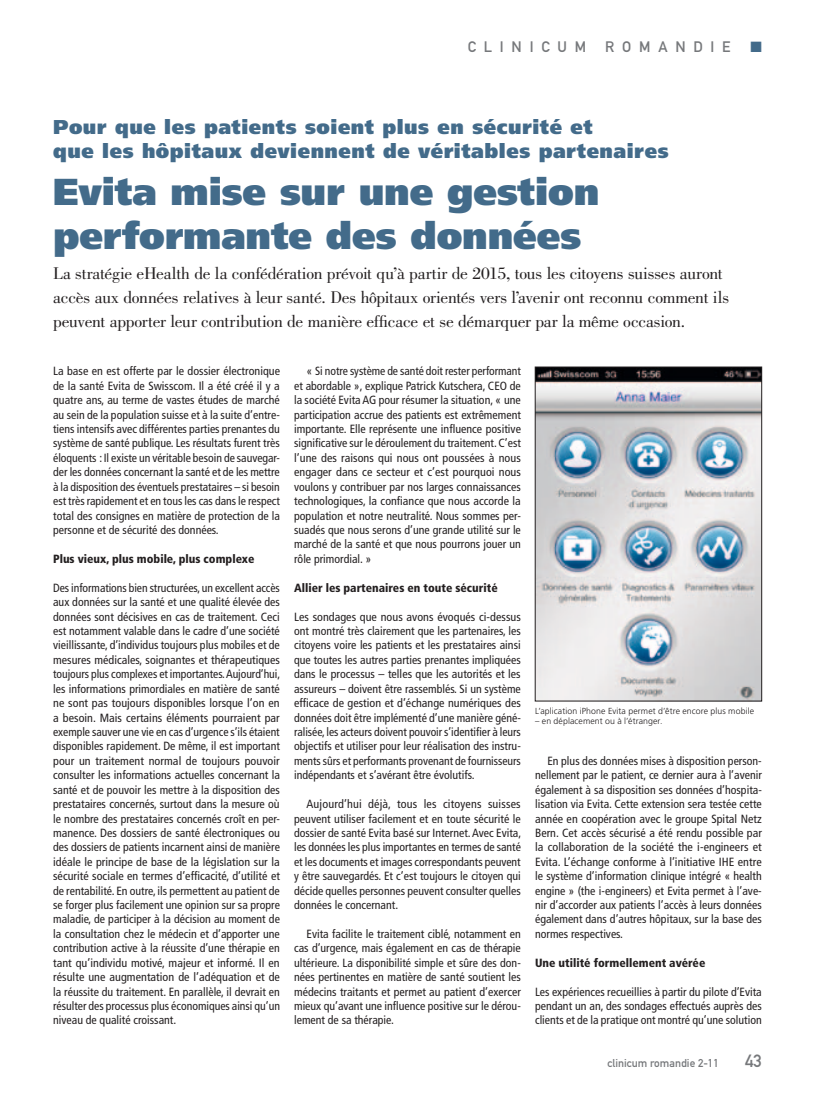
<style>
.page{position:relative;width:815px;height:1099px;background:#fff}
.page>*{position:absolute;margin:0;border:0;box-sizing:border-box;transform-origin:0 0}
.t1{font:900 37.5px/43.8px "Frutiger LT Std";letter-spacing:-.005em;color:#436b8a}
.t2{font:900 20px/23.8px "Frutiger LT Std";letter-spacing:.03em;color:#436b8a}
.t3{font:17.5px/23.8px "Bodoni Std";letter-spacing:-.015em;color:#231f20}
.t4{font:17.5px "DIN Mittelschrift Std";color:#76787b}
.t5{font:15px "DIN Mittelschrift Std";letter-spacing:.52em;color:#76787b}
.t6{font:15px "Zapf Dingbats ITC";color:#436b8a}
.t7{font:condensed 11.88px/14.4px "Frutiger LT Std";color:#231f20;text-align:justify}
.t8{font:900 condensed 11.88px "Frutiger LT Std";color:#231f20}
.t9{font:11.25px "DIN Mittelschrift Std";color:#76787b}
.t10{font:300 8.75px "Frutiger LT Std";letter-spacing:.01em;color:#231f20}
</style>
<div class="page">
<img style="left:537px;top:369px;width:223px;height:330px">
<div style="left:535px;top:367px;width:227px;height:334px;border:1px solid #231f20"></div>
<p class="t5" style="left:468px;top:38px;width:120px">clinicum</p>
<p class="t5" style="left:605px;top:38px;width:127px">romandie</p>
<p class="t6" style="left:750px;top:40px;width:13px">■</p>
<h2 class="t2" style="left:53px;top:115px;width:617px">Pour que les patients soient plus en sécurité et<br>que les hôpitaux deviennent de véritables partenaires</h2>
<h1 class="t1" style="left:53px;top:170px;width:548px">Evita mise sur une gestion performante des données</h1>
<p class="t3" style="left:53px;top:261px;width:678px">La stratégie eHealth de la confédération prévoit qu’à partir de 2015, tous les citoyens suisses auront accès aux données relatives à leur santé. Des hôpitaux orientés vers l’avenir ont reconnu comment ils peuvent apporter leur contribution de manière efficace et se démarquer par la même occasion.</p>
<p class="t7" style="left:53px;top:364px;width:228px">La base en est offerte par le dossier électronique de la santé Evita de Swisscom. Il a été créé il y a quatre ans, au terme de vastes études de marché au sein de la population suisse et à la suite d’entre&shy;tiens intensifs avec différentes parties prenantes du système de santé publique. Les résultats furent très éloquents : Il existe un véritable besoin de sauvegar&shy;der les données concernant la santé et de les mettre à la disposition des éventuels prestataires – si besoin est très rapidement et en tous les cas dans le respect total des consignes en matière de protection de la personne et de sécurité des données.</p>
<p class="t8" style="left:53px;top:551px;width:203px">Plus vieux, plus mobile, plus complexe</p>
<p class="t7" style="left:53px;top:580px;width:229px">Des informations bien structurées, un excellent accès aux données sur la santé et une qualité élevée des données sont décisives en cas de traitement. Ceci est notamment valable dans le cadre d’une société vieillissante, d’individus toujours plus mobiles et de mesures médicales, soignantes et thérapeutiques toujours plus complexes et importantes. Aujourd’hui, les informations primordiales en matière de santé ne sont pas toujours disponibles lorsque l’on en a besoin. Mais certains éléments pourraient par exemple sauver une vie en cas d’urgence s’ils étaient disponibles rapidement. De même, il est important pour un traitement normal de toujours pouvoir consulter les informations actuelles concernant la santé et de pouvoir les mettre à la disposition des prestataires concernés, surtout dans la mesure où le nombre des prestataires concernés croît en per&shy;manence. Des dossiers de santé électroniques ou des dossiers de patients incarnent ainsi de manière idéale le principe de base de la législation sur la sécurité sociale en termes d’efficacité, d’utilité et de rentabilité. En outre, ils permettent au patient de se forger plus facilement une opinion sur sa propre maladie, de participer à la décision au moment de la consultation chez le médecin et d’apporter une contribution active à la réussite d’une thérapie en tant qu’individu motivé, majeur et informé. Il en résulte une augmentation de l’adéquation et de la réussite du traitement. En parallèle, il devrait en résulter des processus plus économiques ainsi qu’un niveau de qualité croissant.</p>
<p class="t7" style="left:294px;top:364px;width:228px;text-indent:12px">« Si notre système de santé doit rester performant et abordable », explique Patrick Kutschera, CEO de la société Evita AG pour résumer la situation, « une participation accrue des patients est extrêmement importante. Elle représente une influence positive significative sur le déroulement du traitement. C’est l’une des raisons qui nous ont poussées à nous engager dans ce secteur et c’est pourquoi nous voulons y contribuer par nos larges connaissances technologiques, la confiance que nous accorde la population et notre neutralité. Nous sommes per&shy;suadés que nous serons d’une grande utilité sur le marché de la santé et que nous pourrons jouer un rôle primordial. »</p>
<p class="t8" style="left:294px;top:580px;width:205px">Allier les partenaires en toute sécurité</p>
<p class="t7" style="left:294px;top:609px;width:228px">Les sondages que nous avons évoqués ci-dessus ont montré très clairement que les partenaires, les citoyens voire les patients et les prestataires ainsi que toutes les autres parties prenantes impliquées dans le processus – telles que les autorités et les assureurs – doivent être rassemblés. Si un système efficace de gestion et d’échange numériques des données doit être implémenté d’une manière géné&shy;ralisée, les acteurs doivent pouvoir s’identifier à leurs objectifs et utiliser pour leur réalisation des instru&shy;ments sûrs et performants provenant de fournisseurs indépendants et s’avérant être évolutifs.</p>
<p class="t7" style="left:294px;top:796px;width:229px;text-indent:12px">Aujourd’hui déjà, tous les citoyens suisses peuvent utiliser facilement et en toute sécurité le dossier de santé Evita basé sur Internet. Avec Evita, les données les plus importantes en termes de santé et les documents et images correspondants peuvent y être sauvegardés. Et c’est toujours le citoyen qui décide quelles personnes peuvent consulter quelles données le concernant.</p>
<p class="t7" style="left:294px;top:926px;width:228px;text-indent:12px">Evita facilite le traitement ciblé, notamment en cas d’urgence, mais également en cas de thérapie ultérieure. La disponibilité simple et sûre des don&shy;nées pertinentes en matière de santé soutient les médecins traitants et permet au patient d’exercer mieux qu’avant une influence positive sur le dérou&shy;lement de sa thérapie.</p>
<p class="t10" style="left:535px;top:705px;width:220px">L’aplication iPhone Evita permet d’être encore plus mobile</p>
<p class="t10" style="left:535px;top:716px;width:129px">– en déplacement ou à l’étranger.</p>
<p class="t7" style="left:535px;top:753px;width:228px;text-indent:12px">En plus des données mises à disposition person&shy;nellement par le patient, ce dernier aura à l’avenir également à sa disposition ses données d’hospita&shy;lisation via Evita. Cette extension sera testée cette année en coopération avec le groupe Spital Netz Bern. Cet accès sécurisé a été rendu possible par la collaboration de la société the i-engineers et Evita. L’échange conforme à l’initiative IHE entre le système d’information clinique intégré « health engine » (the i-engineers) et Evita permet à l’ave&shy;nir d’accorder aux patients l’accès à leurs données également dans d’autres hôpitaux, sur la base des normes respectives.</p>
<p class="t8" style="left:535px;top:955px;width:172px">Une utilité formellement avérée</p>
<p class="t7" style="left:535px;top:984px;width:228px">Les expériences recueillies à partir du pilote d’Evita pendant un an, des sondages effectués auprès des clients et de la pratique ont montré qu’une solution</p>
<p class="t9" style="left:607px;top:1056px;width:113px">clinicum romandie 2-11</p>
<h3 class="t4" style="left:745px;top:1050px;width:18px">43</h3>
</div>
